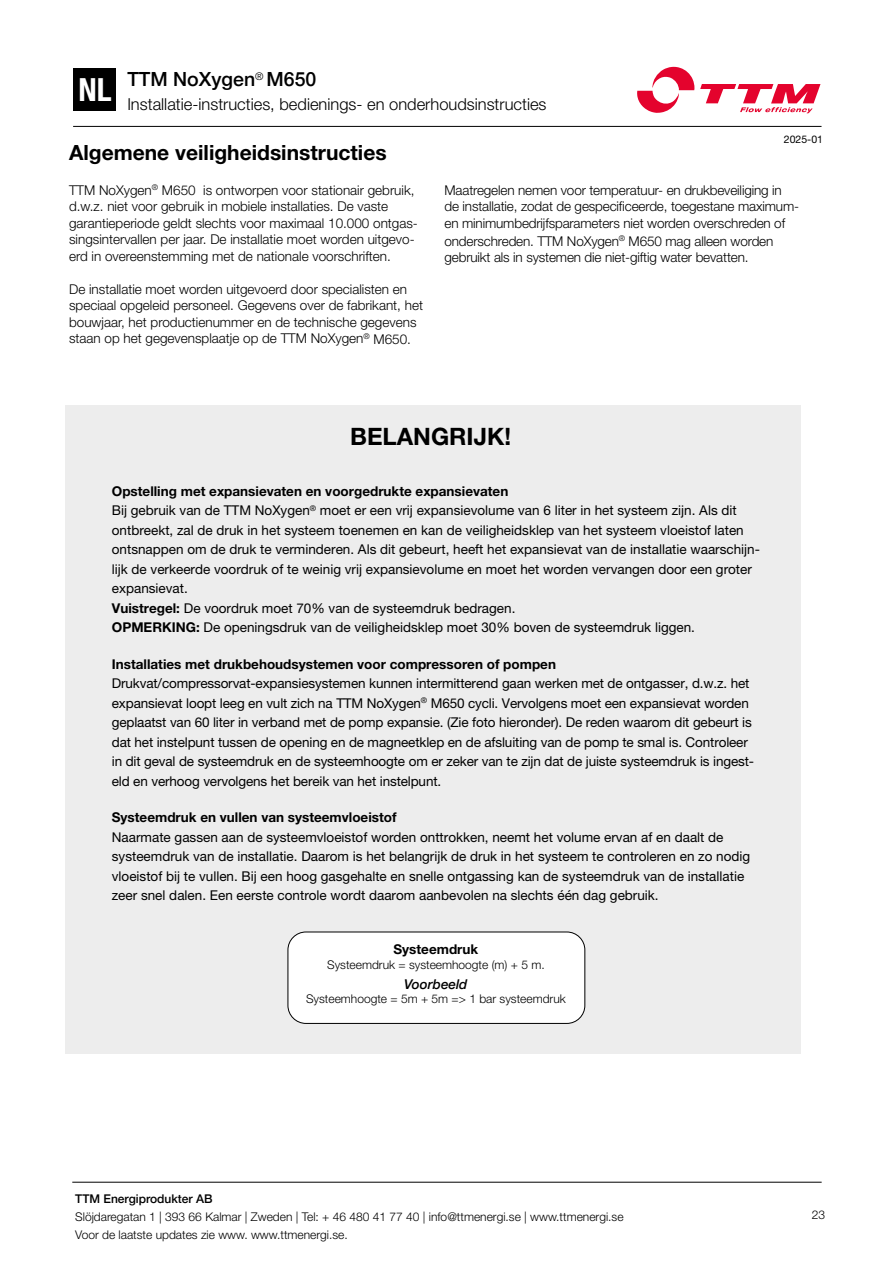
<style>
.page{position:relative;width:893px;height:1263px;background:#fff}
.page>*{position:absolute;margin:0;border:0;box-sizing:border-box;transform-origin:0 0}
.t1{font:700 condensed 31.95px "Helvetica Neue LT Pro";color:#fff}
.t2{font:700 24px "Helvetica Neue LT Pro";color:#000}
.t3{font:700 21px "Helvetica Neue LT Pro";color:#000}
.t4{font:500 19.5px "Helvetica Neue";color:#000}
.t5{font:300 16.5px "Helvetica Neue LT Pro";color:#000}
.t6{font:13.5px/19.5px "Helvetica Neue LT Pro";color:#000}
.t7{font:300 13.5px/16.5px "Helvetica Neue LT Pro";color:#000}
.t8{font:700 13.5px "Helvetica Neue LT Pro";color:#000}
.t9{font:italic 500 13.5px "Helvetica Neue";color:#000}
.t10{font:300 12px/17.7px "Helvetica Neue LT Pro";color:#000}
.t11{font:500 12px "Helvetica Neue";color:#000}
.t12{font:300 12px "Helvetica Neue LT Pro";color:#000}
.t13{font:10.5px "Helvetica Neue LT Pro";color:#000}
.s1{font-weight:700}
</style>
<div class="page">
<div style="left:73px;top:68px;width:43px;height:43px;background:#000"></div>
<div style="left:66px;top:405px;width:735px;height:648px;background:#ededed"></div>
<div style="left:288px;top:932px;width:297px;height:91px;background:#fff;border-radius:18px"></div>
<div style="left:288px;top:932px;width:297px;height:92px;border:1px solid #000;border-radius:18px"></div>
<svg style="left:637px;top:67px;width:183px;height:46px"></svg>
<hr style="left:73px;top:126px;width:748px;height:1px;background:#000">
<hr style="left:72px;top:1182px;width:750px;height:1px;background:#000">
<h1 class="t1" style="left:78px;top:70px;width:35px">NL</h1>
<h3 class="t4" style="left:127px;top:63px;width:191px">TTM NoXygen<sup>®</sup> M650</h3>
<p class="t5" style="left:127px;top:94px;width:421px">Installatie-instructies, bedienings- en onderhoudsinstructies</p>
<p class="t13" style="left:784px;top:133px;width:41px">2025-01</p>
<h3 class="t3" style="left:69px;top:140px;width:319px">Algemene veiligheidsinstructies</h3>
<p class="t7" style="left:69px;top:182px;width:350px">TTM NoXygen<sup>®</sup> M650 is ontworpen voor stationair gebruik, d.w.z. niet voor gebruik in mobiele installaties. De vaste garantieperiode geldt slechts voor maximaal 10.000 ontgas&shy;singsintervallen per jaar. De installatie moet worden uitgevo&shy;erd in overeenstemming met de nationale voorschriften.</p>
<p class="t7" style="left:69px;top:281px;width:355px">De installatie moet worden uitgevoerd door specialisten en speciaal opgeleid personeel. Gegevens over de fabrikant, het bouwjaar, het productienummer en de technische gegevens staan op het gegevensplaatje op de TTM NoXygen<sup>®</sup> M650.</p>
<p class="t7" style="left:444px;top:181px;width:356px">Maatregelen nemen voor temperatuur- en drukbeveiliging in de installatie, zodat de gespecificeerde, toegestane maximum&shy;en minimumbedrijfsparameters niet worden overschreden of</p>
<p class="t7" style="left:444px;top:232px;width:330px">onderschreden. TTM NoXygen<sup>®</sup> M650 mag alleen worden gebruikt als in systemen die niet-giftig water bevatten.</p>
<h2 class="t2" style="left:350px;top:421px;width:162px">BELANGRIJK!</h2>
<p class="t6" style="left:112px;top:481px;width:650px"><span class="s1">Opstelling met expansievaten en voorgedrukte expansievaten<br></span>Bij gebruik van de TTM NoXygen<sup>®</sup> moet er een vrij expansievolume van 6 liter in het systeem zijn. Als dit ontbreekt, zal de druk in het systeem toenemen en kan de veiligheidsklep van het systeem vloeistof laten ontsnappen om de druk te verminderen. Als dit gebeurt, heeft het expansievat van de installatie waarschijn&shy;lijk de verkeerde voordruk of te weinig vrij expansievolume en moet het worden vervangen door een groter expansievat.<br><span class="s1">Vuistregel:</span> De voordruk moet 70% van de systeemdruk bedragen.<br><span class="s1">OPMERKING:</span> De openingsdruk van de veiligheidsklep moet 30% boven de systeemdruk liggen.</p>
<p class="t8" style="left:112px;top:655px;width:446px">Installaties met drukbehoudsystemen voor compressoren of pompen</p>
<p class="t6" style="left:112px;top:673px;width:644px">Drukvat/compressorvat-expansiesystemen kunnen intermitterend gaan werken met de ontgasser, d.w.z. het expansievat loopt leeg en vult zich na TTM NoXygen<sup>®</sup> M650 cycli. Vervolgens moet een expansievat worden geplaatst van 60 liter in verband met de pomp expansie. (Zie foto hieronder). De reden waarom dit gebeurt is dat het instelpunt tussen de opening en de magneetklep en de afsluiting van de pomp te smal is. Controleer in dit geval de systeemdruk en de systeemhoogte om er zeker van te zijn dat de juiste systeemdruk is ingest&shy;eld en verhoog vervolgens het bereik van het instelpunt.</p>
<p class="t8" style="left:112px;top:809px;width:286px">Systeemdruk en vullen van systeemvloeistof</p>
<p class="t6" style="left:112px;top:827px;width:640px">Naarmate gassen aan de systeemvloeistof worden onttrokken, neemt het volume ervan af en daalt de systeemdruk van de installatie. Daarom is het belangrijk de druk in het systeem te controleren en zo nodig vloeistof bij te vullen. Bij een hoog gasgehalte en snelle ontgassing kan de systeemdruk van de installatie zeer snel dalen. Een eerste controle wordt daarom aanbevolen na slechts één dag gebruik.</p>
<p class="t8" style="left:394px;top:941px;width:86px">Systeemdruk</p>
<p class="t10" style="left:327px;top:955px;width:219px">Systeemdruk = systeemhoogte (m) + 5 m.</p>
<p class="t9" style="left:404px;top:973px;width:65px">Voorbeeld</p>
<p class="t10" style="left:306px;top:990px;width:261px">Systeemhoogte = 5m + 5m =&gt; 1 bar systeemdruk</p>
<p class="t11" style="left:75px;top:1189px;width:139px">TTM Energiprodukter AB</p>
<p class="t10" style="left:75px;top:1208px;width:550px">Slöjdaregatan 1 | 393 66 Kalmar | Zweden | Tel: + 46 480 41 77 40 | info@ttmenergi.se | www.ttmenergi.se<br>Voor de laatste updates zie www. www.ttmenergi.se.</p>
<p class="t12" style="left:812px;top:1207px;width:15px">23</p>
</div>
